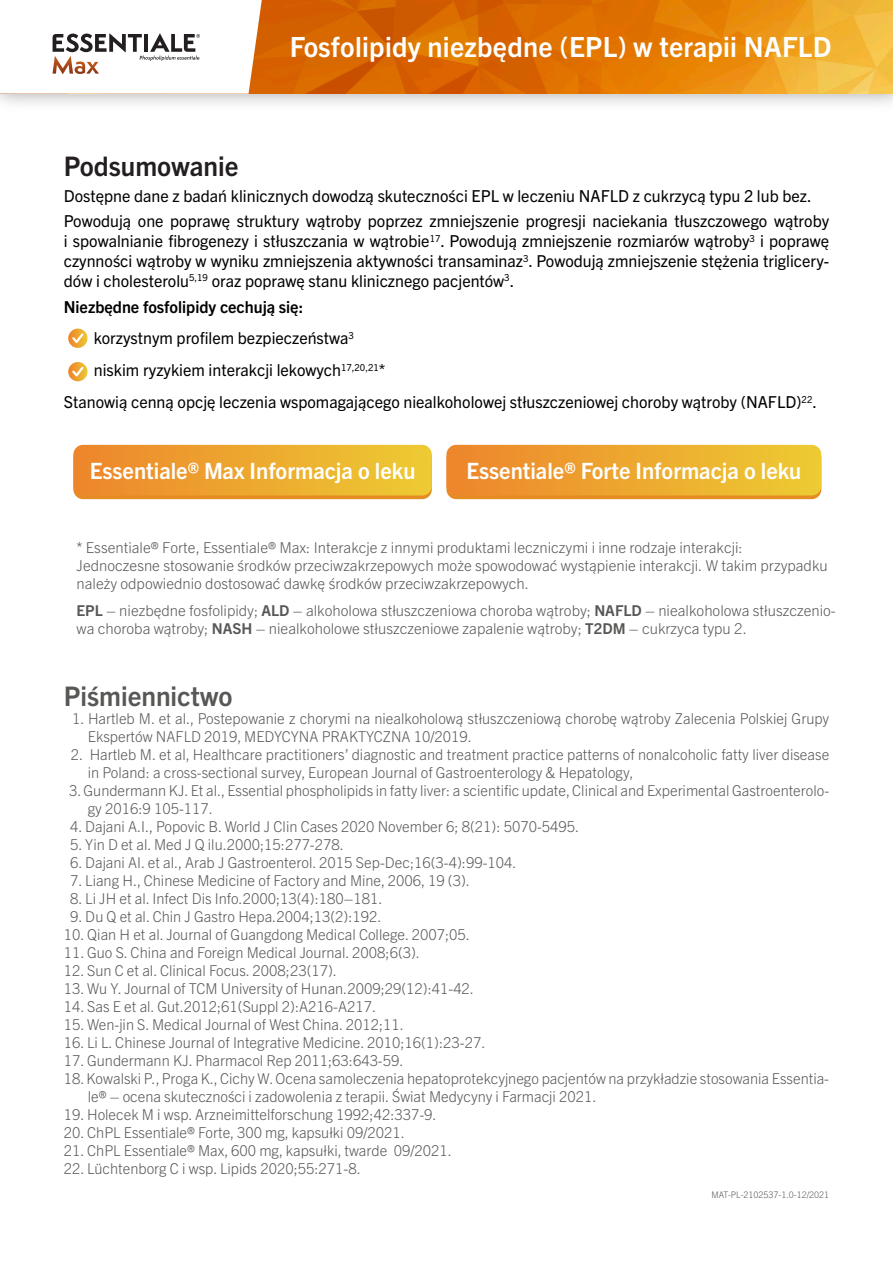
<style>
.page{position:relative;width:893px;height:1263px;background:#fff}
.page>*{position:absolute;margin:0;border:0;box-sizing:border-box;transform-origin:0 0}
.t1{font:700 27.75px "Trade Gothic Next LT Pro";letter-spacing:.01em;color:#fff}
.t2{font:700 27px "Trade Gothic Next LT Pro";color:#575756}
.t3{font:700 27px "Trade Gothic Next LT Pro";color:#231f20}
.t4{font:700 22.5px "Trade Gothic Next LT Pro";color:#fff}
.t5{font:16.5px/19.8px "Trade Gothic Next LT Pro";color:#000}
.t6{font:700 16.5px "Trade Gothic Next LT Pro";color:#000}
.t7{font:300 15px/18px "Trade Gothic Next LT Pro";color:#575756}
.t8{font:300 9px "Trade Gothic Next LT Pro";color:#575756}
.s1{font-weight:700}
</style>
<div class="page">
<img style="left:262px;top:0;width:631px;height:94px">
<svg style="left:0;top:0;width:262px;height:94px"></svg>
<svg style="left:68px;top:329px;width:20px;height:19px"></svg>
<svg style="left:70px;top:331px;width:15px;height:15px"></svg>
<svg style="left:68px;top:362px;width:20px;height:19px"></svg>
<svg style="left:70px;top:365px;width:15px;height:14px"></svg>
<div style="left:73px;top:448px;width:359px;height:51px;background:linear-gradient(to right,#e58d23,#e58d23);border-radius:10px"></div>
<svg style="left:73px;top:445px;width:359px;height:50px;background:#eda830"></svg>
<div style="left:446px;top:448px;width:375px;height:51px;background:linear-gradient(to right,#e58d23,#e58d23);border-radius:10px"></div>
<svg style="left:446px;top:445px;width:375px;height:50px;background:#eda830"></svg>
<h1 class="t1" style="left:290px;top:28px;width:543px">Fosfolipidy niezbędne (EPL) w terapii NAFLD</h1>
<h2 class="t3" style="left:64px;top:147px;width:176px">Podsumowanie</h2>
<p class="t5" style="left:64px;top:182px;width:767px;line-height:25.8px">Dostępne dane z badań klinicznych dowodzą skuteczności EPL w leczeniu NAFLD z cukrzycą typu 2 lub bez.<br>Powodują one poprawę struktury wątroby poprzez zmniejszenie progresji naciekania tłuszczowego wątroby</p>
<p class="t5" style="left:64px;top:230px;width:767px;text-align:justify">i spowalnianie fibrogenezy i stłuszczania w wątrobie<sup>17</sup>. Powodują zmniejszenie rozmiarów wątroby<sup>3</sup> i poprawę czynności wątroby w wyniku zmniejszenia aktywności transaminaz<sup>3</sup>. Powodują zmniejszenie stężenia triglicery&shy;dów i cholesterolu<sup>5,19</sup> oraz poprawę stanu klinicznego pacjentów<sup>3</sup>.</p>
<p class="t6" style="left:64px;top:295px;width:241px">Niezbędne fosfolipidy cechują się:</p>
<p class="t5" style="left:94px;top:327px;width:262px">korzystnym profilem bezpieczeństwa<sup>3</sup></p>
<p class="t5" style="left:94px;top:359px;width:293px">niskim ryzykiem interakcji lekowych<sup>17,20,21</sup>*</p>
<p class="t5" style="left:64px;top:391px;width:755px">Stanowią cenną opcję leczenia wspomagającego niealkoholowej stłuszczeniowej choroby wątroby (NAFLD)<sup>22</sup>.</p>
<h3 class="t4" style="left:90px;top:456px;width:327px">Essentiale® Max Informacja o leku</h3>
<h3 class="t4" style="left:466px;top:456px;width:336px">Essentiale® Forte Informacja o leku</h3>
<p class="t7" style="left:77px;top:537px;width:753px">* Essentiale® Forte, Essentiale® Max: Interakcje z innymi produktami leczniczymi i inne rodzaje interakcji:<br>Jednoczesne stosowanie środków przeciwzakrzepowych może spowodować wystąpienie interakcji. W takim przypadku należy odpowiednio dostosować dawkę środków przeciwzakrzepowych.</p>
<p class="t7" style="left:77px;top:600px;width:761px"><span class="s1">EPL</span> – niezbędne fosfolipidy; <span class="s1">ALD</span> – alkoholowa stłuszczeniowa choroba wątroby; <span class="s1">NAFLD</span> – niealkoholowa stłuszczenio&shy;wa choroba wątroby; <span class="s1">NASH</span> – niealkoholowe stłuszczeniowe zapalenie wątroby; <span class="s1">T2DM</span> – cukrzyca typu 2.</p>
<h2 class="t2" style="left:64px;top:677px;width:170px">Piśmiennictwo</h2>
<p class="t7" style="left:88px;top:708px;width:743px;text-indent:-16px">1. Hartleb M. et al., Postepowanie z chorymi na niealkoholową stłuszczeniową chorobę wątroby Zalecenia Polskiej Grupy<br>Ekspertów NAFLD 2019, MEDYCYNA PRAKTYCZNA 10/2019.</p>
<p class="t7" style="left:88px;top:744px;width:743px;text-indent:-17px">2. Hartleb M. et al, Healthcare practitioners’ diagnostic and treatment practice patterns of nonalcoholic fatty liver disease in Poland: a cross-sectional survey, European Journal of Gastroenterology &amp; Hepatology,</p>
<p class="t7" style="left:88px;top:780px;width:743px;text-indent:-19px">3. Gundermann KJ. Et al., Essential phospholipids in fatty liver: a scientific update, Clinical and Experimental Gastroenterolo&shy;gy 2016:9 105-117.</p>
<p class="t7" style="left:70px;top:816px;width:510px">4. Dajani A.I., Popovic B. World J Clin Cases 2020 November 6; 8(21): 5070-5495.</p>
<p class="t7" style="left:70px;top:834px;width:275px">5. Yin D et al. Med J Q ilu.2000;15:277-278.</p>
<p class="t7" style="left:70px;top:852px;width:448px">6. Dajani AI. et al., Arab J Gastroenterol. 2015 Sep-Dec;16(3-4):99-104.</p>
<p class="t7" style="left:70px;top:870px;width:401px">7. Liang H., Chinese Medicine of Factory and Mine, 2006, 19 (3).</p>
<p class="t7" style="left:70px;top:888px;width:314px">8. Li JH et al. Infect Dis Info.2000;13(4):180–181.</p>
<p class="t7" style="left:70px;top:906px;width:313px">9. Du Q et al. Chin J Gastro Hepa.2004;13(2):192.</p>
<p class="t7" style="left:64px;top:924px;width:408px">10. Qian H et al. Journal of Guangdong Medical College. 2007;05.</p>
<p class="t7" style="left:64px;top:942px;width:358px">11. Guo S. China and Foreign Medical Journal. 2008;6(3).</p>
<p class="t7" style="left:64px;top:960px;width:275px">12. Sun C et al. Clinical Focus. 2008;23(17).</p>
<p class="t7" style="left:64px;top:978px;width:412px">13. Wu Y. Journal of TCM University of Hunan.2009;29(12):41-42.</p>
<p class="t7" style="left:64px;top:996px;width:314px">14. Sas E et al. Gut.2012;61(Suppl 2):A216-A217.</p>
<p class="t7" style="left:64px;top:1014px;width:342px">15. Wen-jin S. Medical Journal of West China. 2012;11.</p>
<p class="t7" style="left:64px;top:1032px;width:423px">16. Li L. Chinese Journal of Integrative Medicine. 2010;16(1):23-27.</p>
<p class="t7" style="left:64px;top:1050px;width:341px">17. Gundermann KJ. Pharmacol Rep 2011;63:643-59.</p>
<p class="t7" style="left:88px;top:1068px;width:743px;text-indent:-24px">18. Kowalski P., Proga K., Cichy W. Ocena samoleczenia hepatoprotekcyjnego pacjentów na przykładzie stosowania Essentia&shy;le® – ocena skuteczności i zadowolenia z terapii. Świat Medycyny i Farmacji 2021.</p>
<p class="t7" style="left:64px;top:1104px;width:374px">19. Holecek M i wsp. Arzneimittelforschung 1992;42:337-9.</p>
<p class="t7" style="left:64px;top:1122px;width:343px">20. ChPL Essentiale® Forte, 300 mg, kapsułki 09/2021.</p>
<p class="t7" style="left:64px;top:1140px;width:390px">21. ChPL Essentiale® Max, 600 mg, kapsułki, twarde 09/2021.</p>
<p class="t7" style="left:64px;top:1158px;width:298px">22. Lüchtenborg C i wsp. Lipids 2020;55:271-8.</p>
<p class="t8" style="left:711px;top:1188px;width:119px">MAT-PL-2102537-1.0-12/2021</p>
</div>
